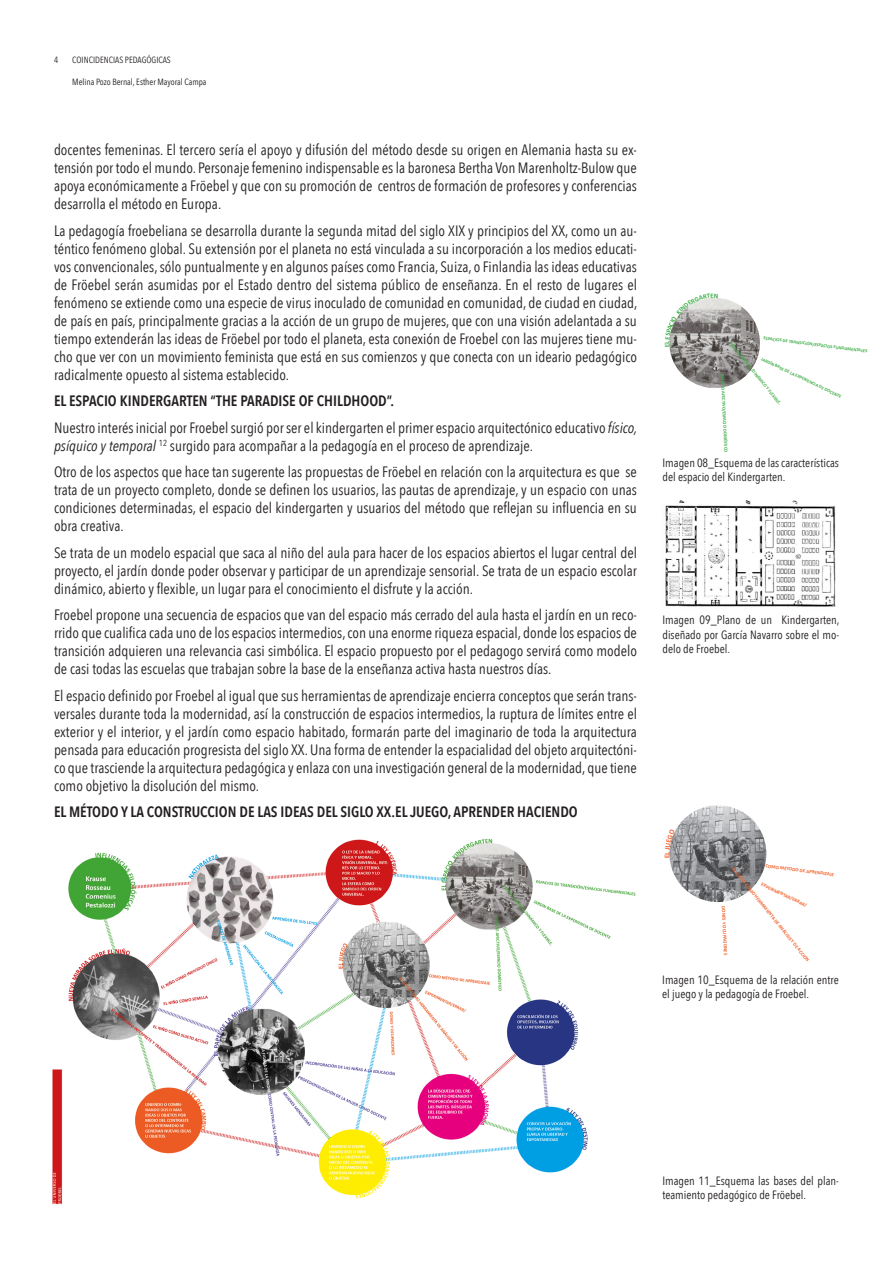
<style>
.page{position:relative;width:893px;height:1263px;background:#fff}
.page>*{position:absolute;margin:0;border:0;box-sizing:border-box;transform-origin:0 0}
.t1{font:15px/18px "Avenir Next Condensed";color:#231f20;text-align:justify}
.t2{font:600 15px "Avenir Next Condensed";color:#231f20}
.t3{font:12px/14.4px "Avenir Next Condensed";color:#231f20}
.t4{font:9px "Avenir Next Condensed";color:#231f20}
.t5{font:700 4.95px "Calibri";color:#f2642e}
.t6{font:700 4.65px "Calibri";color:#40ae49}
.s1{font-style:italic}
</style>
<div class="page">
<img style="left:669px;top:298px;width:91px;height:90px">
<img style="left:665px;top:500px;width:171px;height:107px">
<img style="left:669px;top:805px;width:97px;height:97px">
<img style="left:52px;top:838px;width:584px;height:366px">
<svg style="left:669px;top:298px;width:49px;height:49px"></svg>
<svg style="left:669px;top:829px;width:6px;height:29px"></svg>
<p class="t4" style="left:54px;top:52px;width:6px">4</p>
<p class="t4" style="left:72px;top:52px;width:100px">COINCIDENCIAS PEDAGÓGICAS</p>
<p class="t4" style="left:72px;top:74px;width:136px">Melina Pozo Bernal, Esther Mayoral Campa</p>
<p class="t1" style="left:54px;top:140px;width:584px">docentes femeninas. El tercero sería el apoyo y difusión del método desde su origen en Alemania hasta su ex&shy;tensión por todo el mundo. Personaje femenino indispensable es la baronesa Bertha Von Marenholtz-Bulow que apoya económicamente a Fröebel y que con su promoción de centros de formación de profesores y conferencias desarrolla el método en Europa.</p>
<p class="t1" style="left:54px;top:221px;width:585px">La pedagogía froebeliana se desarrolla durante la segunda mitad del siglo XIX y principios del XX, como un au&shy;téntico fenómeno global. Su extensión por el planeta no está vinculada a su incorporación a los medios educati&shy;vos convencionales, sólo puntualmente y en algunos países como Francia, Suiza, o Finlandia las ideas educativas de Fröebel serán asumidas por el Estado dentro del sistema público de enseñanza. En el resto de lugares el fenómeno se extiende como una especie de virus inoculado de comunidad en comunidad, de ciudad en ciudad, de país en país, principalmente gracias a la acción de un grupo de mujeres, que con una visión adelantada a su tiempo extenderán las ideas de Fröebel por todo el planeta, esta conexión de Froebel con las mujeres tiene mu&shy;cho que ver con un movimiento feminista que está en sus comienzos y que conecta con un ideario pedagógico radicalmente opuesto al sistema establecido.</p>
<p class="t2" style="left:54px;top:388px;width:341px">EL ESPACIO KINDERGARTEN “THE PARADISE OF CHILDHOOD”.</p>
<p class="t1" style="left:54px;top:418px;width:585px">Nuestro interés inicial por Froebel surgió por ser el kindergarten el primer espacio arquitectónico educativo <span class="s1">físico, psíquico y temporal</span> <sup>12</sup> surgido para acompañar a la pedagogía en el proceso de aprendizaje.</p>
<p class="t1" style="left:54px;top:462px;width:584px">Otro de los aspectos que hace tan sugerente las propuestas de Fröebel en relación con la arquitectura es que se trata de un proyecto completo, donde se definen los usuarios, las pautas de aprendizaje, y un espacio con unas condiciones determinadas, el espacio del kindergarten y usuarios del método que reflejan su influencia en su obra creativa.</p>
<p class="t1" style="left:54px;top:543px;width:584px">Se trata de un modelo espacial que saca al niño del aula para hacer de los espacios abiertos el lugar central del proyecto, el jardín donde poder observar y participar de un aprendizaje sensorial. Se trata de un espacio escolar dinámico, abierto y flexible, un lugar para el conocimiento el disfrute y la acción.</p>
<p class="t1" style="left:54px;top:605px;width:584px">Froebel propone una secuencia de espacios que van del espacio más cerrado del aula hasta el jardín en un reco&shy;rrido que cualifica cada uno de los espacios intermedios, con una enorme riqueza espacial, donde los espacios de transición adquieren una relevancia casi simbólica. El espacio propuesto por el pedagogo servirá como modelo de casi todas las escuelas que trabajan sobre la base de la enseñanza activa hasta nuestros días.</p>
<p class="t1" style="left:54px;top:686px;width:584px">El espacio definido por Froebel al igual que sus herramientas de aprendizaje encierra conceptos que serán trans&shy;versales durante toda la modernidad, así la construcción de espacios intermedios, la ruptura de límites entre el exterior y el interior, y el jardín como espacio habitado, formarán parte del imaginario de toda la arquitectura pensada para educación progresista del siglo XX. Una forma de entender la espacialidad del objeto arquitectóni&shy;co que trasciende la arquitectura pedagógica y enlaza con una investigación general de la modernidad, que tiene como objetivo la disolución del mismo.</p>
<p class="t2" style="left:54px;top:799px;width:525px">EL MÉTODO Y LA CONSTRUCCION DE LAS IDEAS DEL SIGLO XX.EL JUEGO, APRENDER HACIENDO</p>
<p class="t6" style="left:764px;top:335px;width:106px;rotate:7deg">ESPACIOS DE TRANSICIÓN/ESPACIOS FUNDAMENTALES</p>
<p class="t6" style="left:732px;top:340px;width:81px;rotate:51deg">ESPACIO ABIERTO /DINÁMICO Y FLEXIBLE.</p>
<p class="t6" style="left:763px;top:356px;width:90px;rotate:25deg">JARDÍN BASE DE LA EXPERIENCIA DE DOCENTE</p>
<p class="t6" style="left:725px;top:374px;width:80px;rotate:87deg">ESPACIO AFECTIVO/ESPACIO DOMÉSTICO</p>
<p class="t3" style="left:662px;top:455px;width:178px">Imagen 08_Esquema de las características del espacio del Kindergarten.</p>
<p class="t3" style="left:662px;top:612px;width:178px;text-align:justify">Imagen 09_Plano de un Kindergarten, diseñado por García Navarro sobre el mo&shy;delo de Froebel.</p>
<p class="t5" style="left:766px;top:863px;width:71px;rotate:7deg">COMO MÉTODO DE APRENDIZAJE</p>
<p class="t5" style="left:763px;top:881px;width:51px;rotate:26deg">EXPERIMENTAR/ERRAR/</p>
<p class="t5" style="left:736px;top:866px;width:121px;rotate:51deg">EL JUEGO COMO HERRAMIENTA DE ANÁLISIS Y DE ACCIÓN</p>
<p class="t5" style="left:727px;top:906px;width:50px;rotate:87deg">DONES Y OCUPACIONES</p>
<p class="t3" style="left:662px;top:972px;width:178px">Imagen 10_Esquema de la relación entre el juego y la pedagogía de Froebel.</p>
<p class="t3" style="left:662px;top:1173px;width:178px">Imagen 11_Esquema las bases del plan&shy;teamiento pedagógico de Fröebel.</p>
</div>
